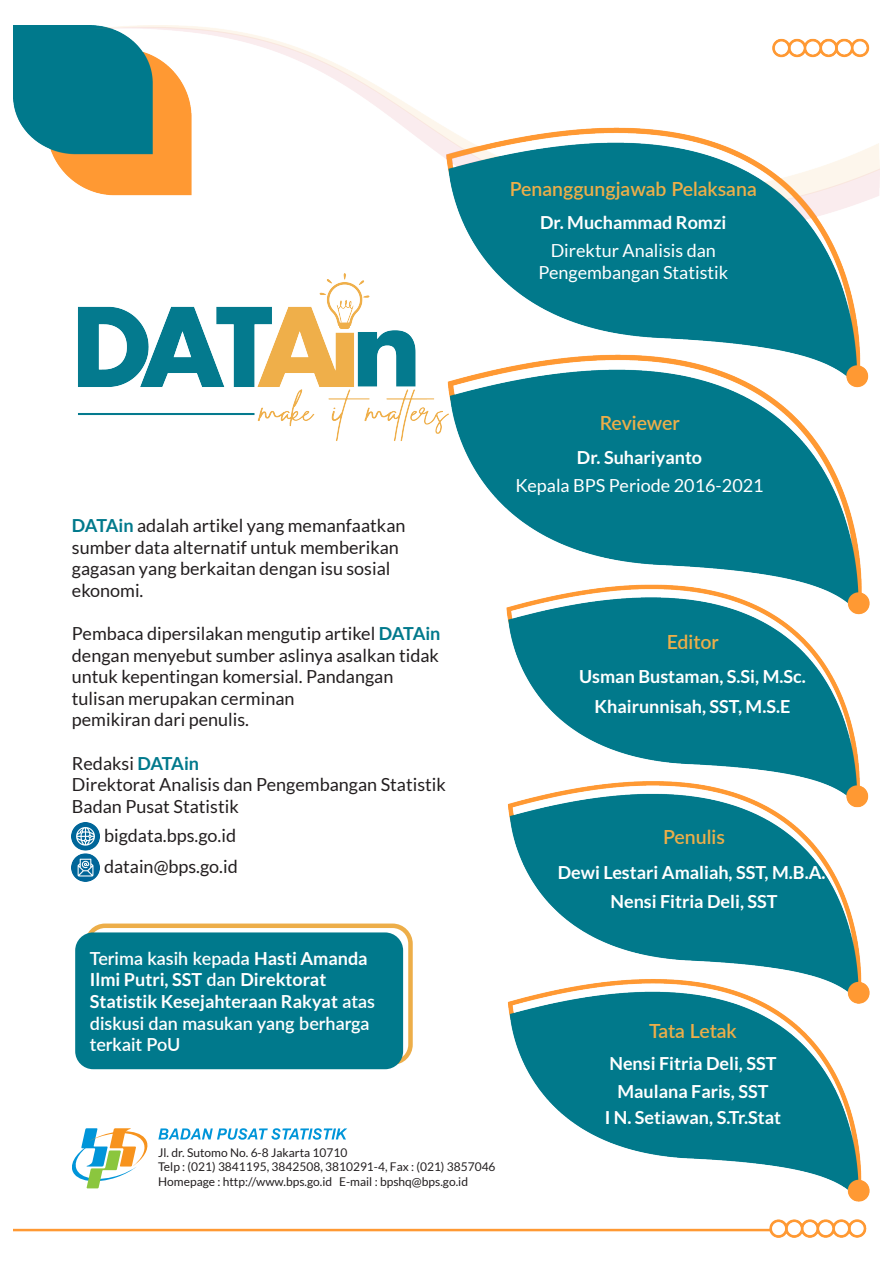
<style>
.page{position:relative;width:893px;height:1263px;background:#fff}
.page>*{position:absolute;margin:0;border:0;box-sizing:border-box;transform-origin:0 0}
.t1{font:600 19.5px "Lato";color:#edae49}
.t2{font:18px/21.6px "Lato";color:#231f20}
.t3{font:700 18px/28px "Lato";color:#fff;text-align:center}
.t4{font:600 18px/21.6px "Lato";color:#fff}
.t5{font:18px/21.6px "Lato";color:#fff;text-align:center}
.t6{font:12px/14.4px "Lato";color:#231f20}
.s1{font-weight:700;color:#00798c}
.s2{font-weight:700}
</style>
<div class="page">
<img style="left:13px;top:25px;width:867px;height:1213px">
<svg style="left:69px;top:1128px;width:80px;height:60px"></svg>
<svg style="left:158px;top:1128px;width:189px;height:12px"></svg>
<img style="left:72px;top:823px;width:28px;height:28px">
<img style="left:72px;top:853px;width:28px;height:28px">
<img style="left:72px;top:273px;width:376px;height:191px">
<div style="left:85px;top:923px;width:328px;height:142px;border:4px solid #edae49;border-radius:18px"></div>
<div style="left:75px;top:932px;width:328px;height:137px;background:#00798c;border-radius:18px"></div>
<p class="t1" style="left:510px;top:175px;width:249px">Penanggungjawab Pelaksana</p>
<p class="t3" style="left:540px;top:208px;width:188px">Dr. Muchammad Romzi</p>
<p class="t5" style="left:538px;top:240px;width:191px">Direktur Analisis dan<br>Pengembangan Statistik</p>
<p class="t2" style="left:72px;top:514px;width:335px"><span class="s1">DATAin</span> adalah artikel yang memanfaatkan sumber data alternatif untuk memberikan gagasan yang berkaitan dengan isu sosial ekonomi.</p>
<p class="t2" style="left:72px;top:622px;width:370px">Pembaca dipersilakan mengutip artikel <span class="s1">DATAin </span>dengan menyebut sumber aslinya asalkan tidak untuk kepentingan komersial. Pandangan tulisan merupakan cerminan<br>pemikiran dari penulis.</p>
<p class="t2" style="left:72px;top:752px;width:376px">Redaksi <span class="s1">DATAin<br></span>Direktorat Analisis dan Pengembangan Statistik<br>Badan Pusat Statistik</p>
<p class="t2" style="left:104px;top:820px;width:135px;line-height:31.3px">bigdata.bps.go.id datain@bps.go.id</p>
<p class="t4" style="left:90px;top:947px;width:287px">Terima kasih kepada <span class="s2">Hasti Amanda<br>Ilmi Putri, SST</span> dan <span class="s2">Direktorat<br>Statistik Kesejahteraan Rakyat</span> atas diskusi dan masukan yang berharga terkait PoU</p>
<p class="t6" style="left:158px;top:1145px;width:339px">Jl. dr. Sutomo No. 6-8 Jakarta 10710<br>Telp : (021) 3841195, 3842508, 3810291-4, Fax : (021) 3857046<br>Homepage : http://www.bps.go.id E-mail : bpshq@bps.go.id</p>
<p class="t1" style="left:600px;top:408px;width:81px">Reviewer</p>
<p class="t3" style="left:577px;top:443px;width:127px">Dr. Suhariyanto</p>
<p class="t5" style="left:516px;top:474px;width:250px">Kepala BPS Periode 2016-2021</p>
<p class="t1" style="left:667px;top:627px;width:54px">Editor</p>
<p class="t3" style="left:579px;top:662px;width:228px">Usman Bustaman, S.Si, M.Sc.</p>
<p class="t3" style="left:595px;top:692px;width:197px">Khairunnisah, SST, M.S.E</p>
<p class="t1" style="left:663px;top:823px;width:63px">Penulis</p>
<p class="t3" style="left:558px;top:858px;width:269px">Dewi Lestari Amaliah, SST, M.B.A.</p>
<p class="t3" style="left:610px;top:887px;width:169px">Nensi Fitria Deli, SST</p>
<p class="t1" style="left:649px;top:1016px;width:89px">Tata Letak</p>
<p class="t3" style="left:609px;top:1049px;width:169px">Nensi Fitria Deli, SST<br>Maulana Faris, SST</p>
<p class="t3" style="left:605px;top:1103px;width:178px">I N. Setiawan, S.Tr.Stat</p>
</div>
